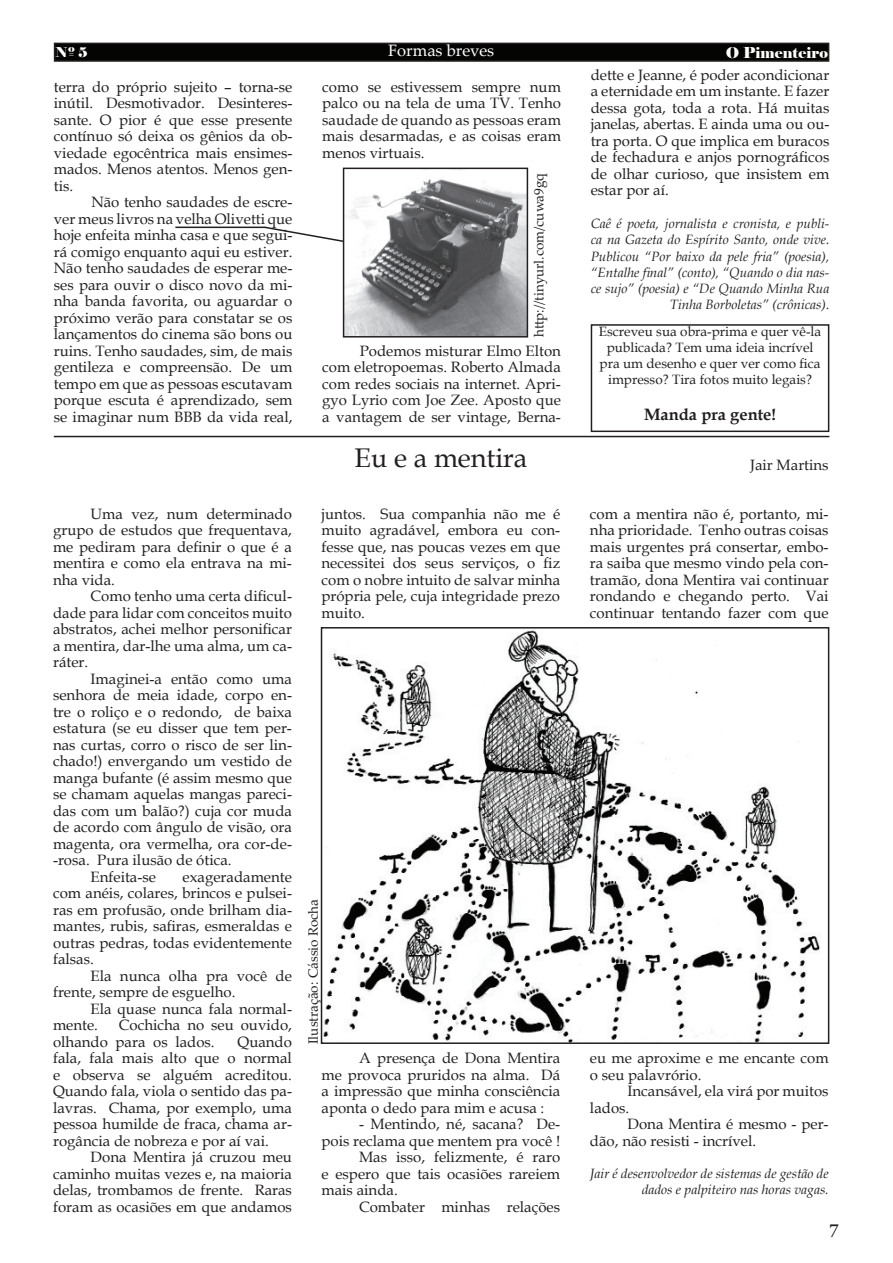
<style>
.page{position:relative;width:893px;height:1263px;background:#fff}
.page>*{position:absolute;margin:0;border:0;box-sizing:border-box;transform-origin:0 0}
.t1{font:27px "Book Antiqua";color:#231f20}
.t2{font:18px "Georgia";color:#231f20}
.t3{font:700 16.5px "Book Antiqua";color:#231f20}
.t4{font:16.5px "Palatino Linotype";color:#fff}
.t5{font:15px/16.5px "Book Antiqua";color:#231f20;text-align:justify}
.t6{font:15px "Elephant";color:#fffefd}
.t7{font:15px "Palatino Linotype";color:#231f20}
.t8{font:italic 13.5px/16.2px "Book Antiqua";color:#231f20;text-align:right}
.t9{font:13.5px/16.2px "Book Antiqua";color:#231f20;text-align:center}
.t10{font:13.5px "Palatino Linotype";color:#231f20}
.t11{font:13.5px "Elephant";color:#fff}
</style>
<div class="page">
<div style="left:55px;top:43px;width:773px;height:18px;background:#040503"></div>
<div style="left:54px;top:43px;width:775px;height:19px;border:1px solid #231f20"></div>
<div style="left:590px;top:324px;width:239px;height:108px;border:1px solid #231f20"></div>
<img style="left:345px;top:179px;width:181px;height:157px">
<div style="left:343px;top:168px;width:185px;height:170px;border:1px solid #231f20"></div>
<img style="left:323px;top:630px;width:497px;height:412px">
<hr style="left:175px;top:227px;width:90px;height:1px;background:#231f20">
<svg style="left:263px;top:226px;width:82px;height:17px"></svg>
<hr style="left:54px;top:436px;width:775px;height:1px;background:#231f20">
<p class="t4" style="left:388px;top:44px;width:108px">Formas breves</p>
<p class="t11" style="left:56px;top:44px;width:34px">Nº 5</p>
<p class="t6" style="left:726px;top:44px;width:103px">O Pimenteiro</p>
<p class="t5" style="left:322px;top:80px;width:240px">como se estivessem sempre num palco ou na tela de uma TV. Tenho saudade de quando as pessoas eram mais desarmadas, e as coisas eram menos virtuais.</p>
<p class="t5" style="left:590px;top:68px;width:240px">dette e Jeanne, é poder acondicionar a eternidade em um instante. E fazer dessa gota, toda a rota. Há muitas janelas, abertas. E ainda uma ou ou&shy;tra porta. O que implica em buracos de fechadura e anjos pornográficos de olhar curioso, que insistem em estar por aí.</p>
<p class="t8" style="left:590px;top:217px;width:240px">Caê é poeta, jornalista e cronista, e publi&shy;ca na Gazeta do Espírito Santo, onde vive.<br>Publicou “Por baixo da pele fria” (poesia), “Entalhe final” (conto), “Quando o dia nas&shy;ce sujo” (poesia) e “De Quando Minha Rua Tinha Borboletas” (crônicas).</p>
<p class="t5" style="left:54px;top:80px;width:240px">terra do próprio sujeito – torna-se inútil. Desmotivador. Desinteres&shy;sante. O pior é que esse presente contínuo só deixa os gênios da ob&shy;viedade egocêntrica mais ensimes&shy;mados. Menos atentos. Menos gen&shy;tis.</p>
<p class="t5" style="left:54px;top:196px;width:240px;text-indent:37px">Não tenho saudades de escre&shy;ver meus livros na velha Olivetti que hoje enfeita minha casa e que segui&shy;rá comigo enquanto aqui eu estiver.<br>Não tenho saudades de esperar me&shy;ses para ouvir o disco novo da mi&shy;nha banda favorita, ou aguardar o próximo verão para constatar se os lançamentos do cinema são bons ou ruins. Tenho saudades, sim, de mais gentileza e compreensão. De um tempo em que as pessoas escutavam porque escuta é aprendizado, sem se imaginar num BBB da vida real,</p>
<p class="t10" style="left:533px;top:337px;width:166px;rotate:-90deg">h p://tinyurl.com/cuwa9gq</p>
<p class="t9" style="left:599px;top:324px;width:224px">Escreveu sua obra-prima e quer vê-la publicada? Tem uma ideia incrível pra um desenho e quer ver como fica impresso? Tira fotos muito legais?</p>
<p class="t3" style="left:644px;top:408px;width:134px">Manda pra gente!</p>
<p class="t5" style="left:322px;top:344px;width:240px;text-indent:37px">Podemos misturar Elmo Elton com eletropoemas. Roberto Almada com redes sociais na internet. Apri&shy;gyo Lyrio com Joe Zee. Aposto que a vantagem de ser vintage, Berna-</p>
<p class="t5" style="left:53px;top:507px;width:240px;text-indent:37px">Uma vez, num determinado grupo de estudos que frequentava, me pediram para definir o que é a mentira e como ela entrava na mi&shy;nha vida.</p>
<p class="t5" style="left:53px;top:590px;width:240px;text-indent:37px">Como tenho uma certa dificul&shy;dade para lidar com conceitos muito abstratos, achei melhor personificar a mentira, dar-lhe uma alma, um ca&shy;ráter.</p>
<p class="t5" style="left:91px;top:672px;width:203px">Imaginei-a então como uma</p>
<p class="t5" style="left:53px;top:689px;width:240px">senhora de meia idade, corpo en-</p>
<p class="t5" style="left:53px;top:705px;width:240px">tre o roliço e o redondo, de baixa</p>
<p class="t5" style="left:53px;top:722px;width:240px">estatura (se eu disser que tem per-</p>
<p class="t5" style="left:53px;top:738px;width:240px">nas curtas, corro o risco de ser lin-</p>
<p class="t5" style="left:53px;top:755px;width:240px">chado!) envergando um vestido de</p>
<p class="t5" style="left:53px;top:771px;width:240px">manga bufante (é assim mesmo que</p>
<p class="t5" style="left:53px;top:788px;width:240px">se chamam aquelas mangas pareci-</p>
<p class="t5" style="left:53px;top:804px;width:240px">das com um balão?) cuja cor muda</p>
<p class="t5" style="left:53px;top:821px;width:240px">de acordo com ângulo de visão, ora</p>
<p class="t5" style="left:53px;top:837px;width:240px">magenta, ora vermelha, ora cor-de-</p>
<p class="t5" style="left:53px;top:854px;width:180px">-rosa. Pura ilusão de ótica.</p>
<p class="t5" style="left:91px;top:870px;width:67px">Enfeita-se</p>
<p class="t5" style="left:53px;top:870px;width:240px;text-indent:130px">exageradamente com anéis, colares, brincos e pulsei&shy;ras em profusão, onde brilham dia&shy;mantes, rubis, safiras, esmeraldas e outras pedras, todas evidentemente falsas.</p>
<p class="t5" style="left:53px;top:969px;width:240px;text-indent:37px">Ela nunca olha pra você de frente, sempre de esguelho.</p>
<p class="t5" style="left:53px;top:1002px;width:240px;text-indent:37px">Ela quase nunca fala normal&shy;mente.</p>
<p class="t5" style="left:53px;top:1019px;width:240px;text-indent:66px">Cochicha no seu ouvido, olhando para os lados.</p>
<p class="t5" style="left:53px;top:1035px;width:240px;text-indent:184px">Quando fala, fala mais alto que o normal e observa se alguém acreditou.<br>Quando fala, viola o sentido das pa&shy;lavras. Chama, por exemplo, uma pessoa humilde de fraca, chama ar&shy;rogância de nobreza e por aí vai.</p>
<p class="t5" style="left:53px;top:1151px;width:240px;text-indent:37px">Dona Mentira já cruzou meu caminho muitas vezes e, na maioria delas, trombamos de frente. Raras foram as ocasiões em que andamos</p>
<h1 class="t1" style="left:354px;top:447px;width:174px">Eu e a mentira</h1>
<p class="t7" style="left:750px;top:460px;width:80px">Jair Martins</p>
<p class="t5" style="left:321px;top:507px;width:240px">juntos. Sua companhia não me é muito agradável, embora eu con&shy;fesse que, nas poucas vezes em que necessitei dos seus serviços, o fiz com o nobre intuito de salvar minha própria pele, cuja integridade prezo muito.</p>
<p class="t5" style="left:590px;top:507px;width:240px">com a mentira não é, portanto, mi&shy;nha prioridade. Tenho outras coisas mais urgentes prá consertar, embo&shy;ra saiba que mesmo vindo pela con&shy;tramão, dona Mentira vai continuar rondando e chegando perto. Vai continuar tentando fazer com que</p>
<p class="t10" style="left:308px;top:1044px;width:147px;rotate:-90deg">Ilustração: Cássio Rocha</p>
<p class="t5" style="left:321px;top:1052px;width:240px;text-indent:37px">A presença de Dona Mentira me provoca pruridos na alma. Dá a impressão que minha consciência aponta o dedo para mim e acusa :</p>
<p class="t5" style="left:359px;top:1118px;width:203px">- Mentindo, né, sacana? De-</p>
<p class="t5" style="left:321px;top:1134px;width:240px">pois reclama que mentem pra você !</p>
<p class="t5" style="left:359px;top:1151px;width:203px">Mas isso, felizmente, é raro</p>
<p class="t5" style="left:321px;top:1167px;width:240px">e espero que tais ocasiões rareiem</p>
<p class="t5" style="left:321px;top:1184px;width:78px">mais ainda.</p>
<p class="t5" style="left:359px;top:1200px;width:203px">Combater minhas relações</p>
<p class="t5" style="left:590px;top:1052px;width:240px">eu me aproxime e me encante com o seu palavrório.</p>
<p class="t5" style="left:590px;top:1085px;width:240px;text-indent:37px">Incansável, ela virá por muitos lados.</p>
<p class="t5" style="left:590px;top:1118px;width:240px;text-indent:37px">Dona Mentira é mesmo - per&shy;dão, não resisti - incrível.</p>
<p class="t8" style="left:590px;top:1167px;width:240px">Jair é desenvolvedor de sistemas de gestão de dados e palpiteiro nas horas vagas.</p>
<p class="t2" style="left:829px;top:1221px;width:11px">7</p>
</div>
